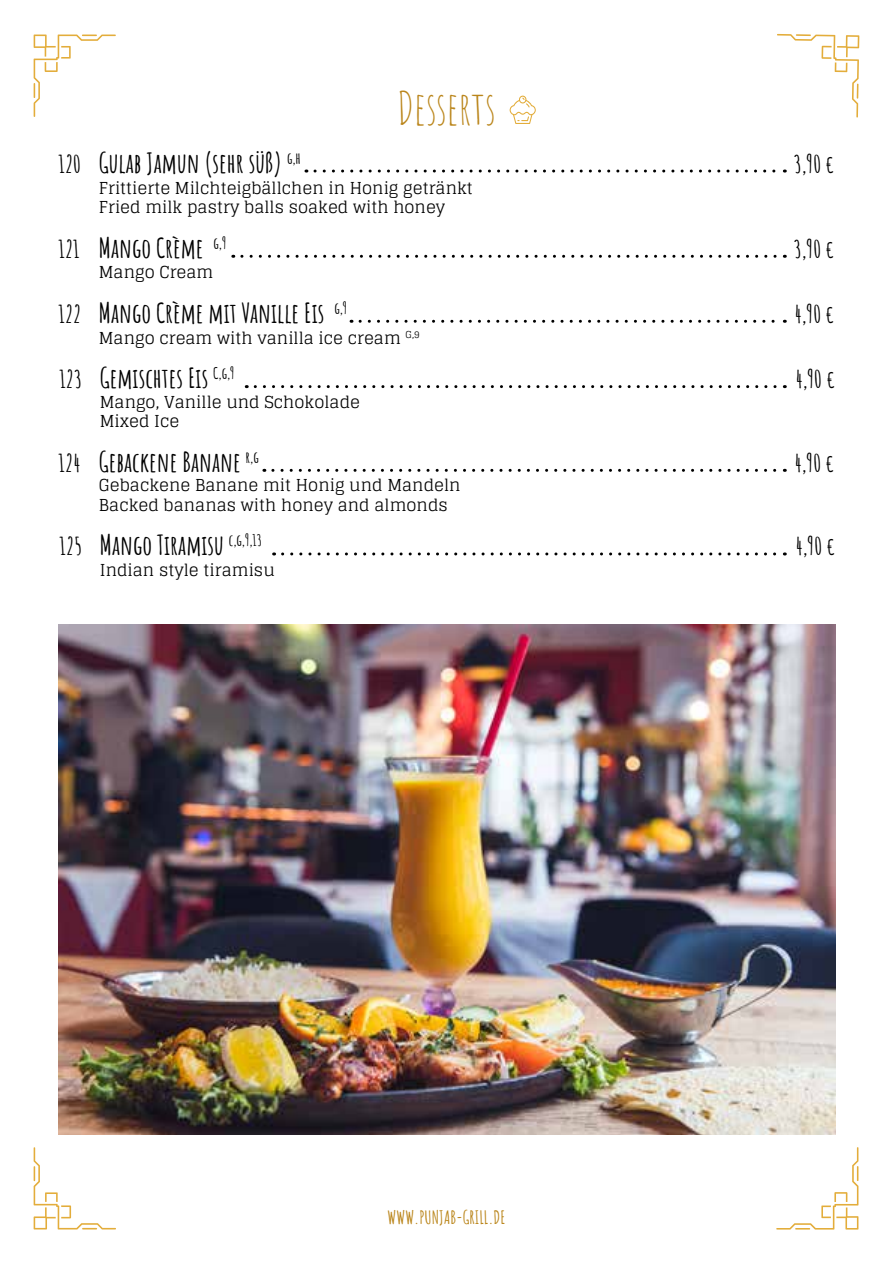
<style>
.page{position:relative;width:893px;height:1263px;background:#fff}
.page>*{position:absolute;margin:0;border:0;box-sizing:border-box;transform-origin:0 0}
.t1{font:45px "Amatic SC";color:#ba851a}
.t2{font:700 27px "Amatic SC";color:#000}
.t3{font:700 24px "Amatic SC";color:#000}
.t4{font:700 18px "Amatic SC";color:#ba851a}
.t5{font:16.5px/19.8px "Glegoo";color:#000}
.s1{font-size:21px}
</style>
<div class="page">
<svg style="left:34px;top:35px;width:82px;height:82px"></svg>
<svg style="left:34px;top:1147px;width:82px;height:82px"></svg>
<svg style="left:776px;top:1147px;width:82px;height:82px"></svg>
<svg style="left:777px;top:34px;width:82px;height:84px"></svg>
<svg style="left:510px;top:96px;width:26px;height:28px"></svg>
<svg style="left:315px;top:170px;width:470px;height:3px"></svg>
<svg style="left:242px;top:255px;width:543px;height:3px"></svg>
<svg style="left:360px;top:320px;width:425px;height:3px"></svg>
<svg style="left:255px;top:385px;width:530px;height:3px"></svg>
<svg style="left:273px;top:469px;width:512px;height:3px"></svg>
<svg style="left:283px;top:552px;width:502px;height:3px"></svg>
<img style="left:59px;top:624px;width:776px;height:510px">
<h1 class="t1" style="left:397px;top:76px;width:100px">Desserts</h1>
<h2 class="t2" style="left:99px;top:142px;width:203px">Gulab Jamun (sehr süß) <sup>g,h</sup></h2>
<h3 class="t3" style="left:59px;top:145px;width:24px">120</h3>
<h3 class="t3" style="left:794px;top:145px;width:42px">3,90 <span class="s1">€</span></h3>
<p class="t5" style="left:99px;top:178px;width:376px">Frittierte Milchteigbällchen in Honig getränkt<br>Fried milk pastry balls soaked with honey</p>
<h2 class="t2" style="left:99px;top:227px;width:129px">Mango Crème <sup>g,9</sup></h2>
<h3 class="t3" style="left:59px;top:230px;width:23px">121</h3>
<h3 class="t3" style="left:794px;top:230px;width:42px">3,90 <span class="s1">€</span></h3>
<p class="t5" style="left:99px;top:263px;width:116px">Mango Cream</p>
<h2 class="t2" style="left:99px;top:292px;width:250px">Mango Crème mit Vanille Eis <sup>g,9</sup></h2>
<h3 class="t3" style="left:59px;top:295px;width:24px">122</h3>
<h3 class="t3" style="left:794px;top:295px;width:41px">4,90 <span class="s1">€</span></h3>
<p class="t5" style="left:99px;top:328px;width:323px">Mango cream with vanilla ice cream <sup>G,9</sup></p>
<h2 class="t2" style="left:100px;top:357px;width:136px">Gemischtes Eis <sup>C,g,9</sup></h2>
<h3 class="t3" style="left:60px;top:361px;width:24px">123</h3>
<h3 class="t3" style="left:795px;top:361px;width:41px">4,90 <span class="s1">€</span></h3>
<p class="t5" style="left:100px;top:392px;width:262px">Mango, Vanille und Schokolade<br>Mixed Ice</p>
<h2 class="t2" style="left:99px;top:441px;width:161px">Gebackene Banane <sup>r,g</sup></h2>
<h3 class="t3" style="left:59px;top:444px;width:23px">124</h3>
<h3 class="t3" style="left:795px;top:444px;width:41px">4,90 <span class="s1">€</span></h3>
<p class="t5" style="left:99px;top:476px;width:363px">Gebackene Banane mit Honig und Mandeln<br>Backed bananas with honey and almonds</p>
<h2 class="t2" style="left:100px;top:525px;width:164px">Mango Tiramisu <sup>c,g,9,13</sup></h2>
<h3 class="t3" style="left:60px;top:528px;width:24px">125</h3>
<h3 class="t3" style="left:796px;top:528px;width:41px">4,90 <span class="s1">€</span></h3>
<p class="t5" style="left:100px;top:560px;width:176px">Indian style tiramisu</p>
<p class="t4" style="left:388px;top:1203px;width:119px">WWW.PUNJAB-GRILL.DE</p>
</div>
